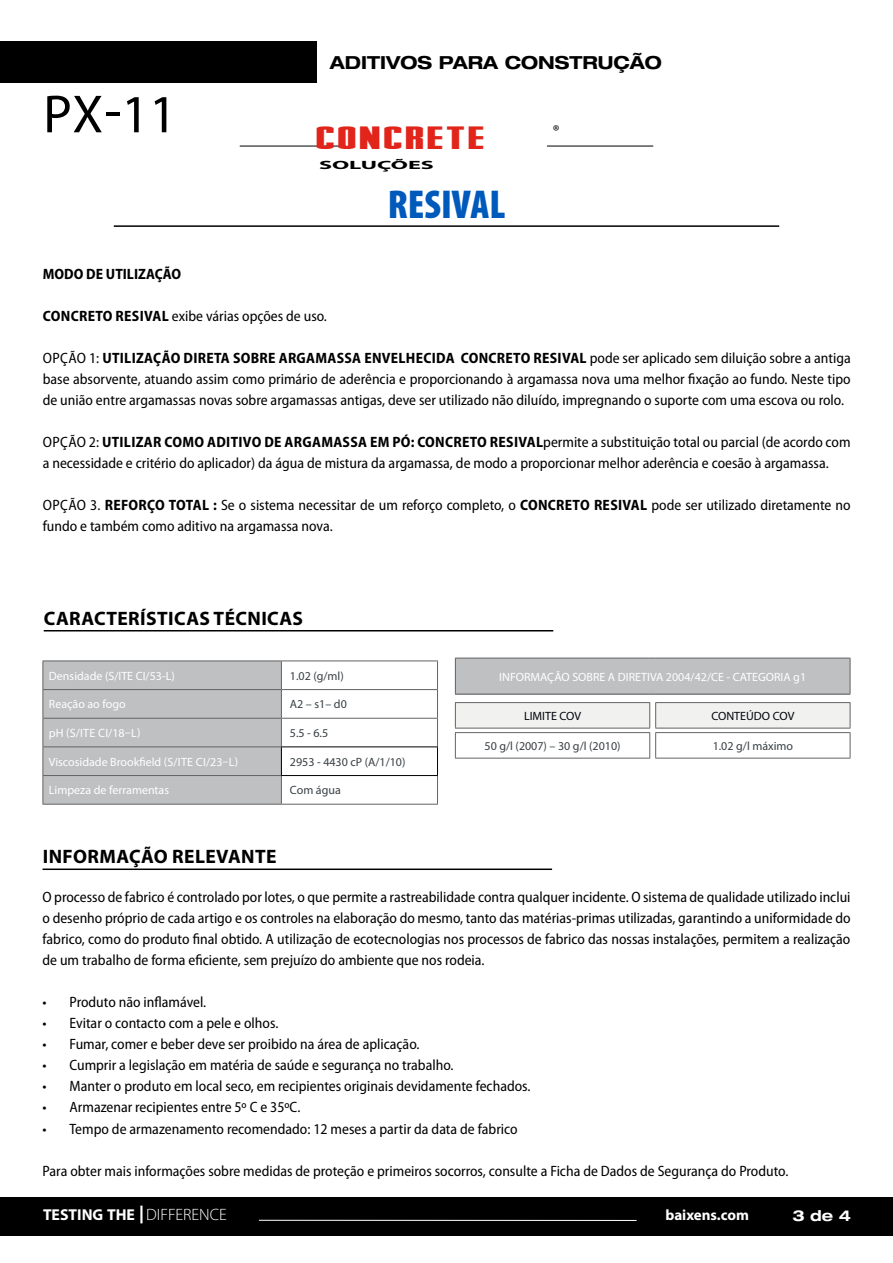
<style>
.page{position:relative;width:893px;height:1263px;background:#fff}
.page>*{position:absolute;margin:0;border:0;box-sizing:border-box;transform-origin:0 0}
.t1{font:54px "Myriad Pro";color:#000}
.t2{font:900 condensed 40.5px "Myriad Pro";color:#005abc}
.t3{font:33px "Stark";color:#e1251b;scale:1.5 1}
.t4{font:21px "Minion Pro";color:#000}
.t5{font:700 19.5px "Myriad Pro";letter-spacing:.02em;color:#000}
.t6{font:700 expanded 18px "Helvetica Neue";color:#000}
.t7{font:700 15.75px "Myriad Pro";color:#fff}
.t8{font:semi-condensed 15px/21px "Myriad Pro";color:#000;text-align:justify}
.t9{font:700 semi-condensed 15px "Myriad Pro";color:#000}
.t10{font:700 15px "Myriad Pro";color:#fff}
.t11{font:700 expanded 15px "Helvetica Neue LT Pro";color:#fff}
.t12{font:12px "Myriad Pro";color:#fff}
.t13{font:12px "Myriad Pro";color:#384044}
.t14{font:12px "Myriad Pro";color:#01040a}
.t15{font:700 12px "Myriad Pro";color:#000;scale:2 1}
.s1{font-weight:700}
.s2{font-weight:300;font-size:16.5px}
</style>
<div class="page">
<div style="left:1px;top:42px;width:316px;height:41px;background:#000"></div>
<hr style="left:114px;top:225px;width:665px;height:2px;background:#000">
<hr style="left:44px;top:630px;width:509px;height:1px;background:#000">
<div style="left:0;top:1196px;width:893px;height:39px;background:#000"></div>
<hr style="left:140px;top:1205px;width:3px;height:18px;background:#fff">
<hr style="left:259px;top:1220px;width:378px;height:1px;background:#fff">
<hr style="left:240px;top:146px;width:106px;height:1px;background:#000">
<hr style="left:547px;top:146px;width:106px;height:1px;background:#000">
<hr style="left:43px;top:868px;width:509px;height:2px;background:#000">
<hr style="left:281px;top:660px;width:157px;height:1px;background:#646363">
<hr style="left:281px;top:689px;width:157px;height:1px;background:#646363">
<hr style="left:281px;top:718px;width:157px;height:1px;background:#646363">
<hr style="left:281px;top:804px;width:157px;height:1px;background:#646363">
<hr style="left:43px;top:660px;width:238px;height:1px;background:#646363">
<hr style="left:43px;top:804px;width:238px;height:1px;background:#646363">
<svg style="left:43px;top:661px;width:239px;height:143px;background:#babcbe"></svg>
<hr style="left:281px;top:746px;width:157px;height:1px;background:#000">
<svg style="left:437px;top:661px;width:1px;height:143px"></svg>
<hr style="left:281px;top:775px;width:157px;height:1px;background:#000">
<div style="left:455px;top:658px;width:395px;height:36px;background:#bec0c2"></div>
<hr style="left:850px;top:658px;width:1px;height:36px;background:#646363">
<hr style="left:455px;top:658px;width:195px;height:1px;background:#646363">
<hr style="left:455px;top:658px;width:1px;height:36px;background:#646363">
<hr style="left:656px;top:658px;width:194px;height:1px;background:#646363">
<hr style="left:455px;top:694px;width:195px;height:1px;background:#646363">
<hr style="left:656px;top:694px;width:194px;height:1px;background:#646363">
<hr style="left:455px;top:702px;width:195px;height:1px;background:#646363">
<hr style="left:655px;top:702px;width:195px;height:1px;background:#646363">
<svg style="left:455px;top:703px;width:396px;height:55px"></svg>
<hr style="left:455px;top:758px;width:195px;height:1px;background:#646363">
<hr style="left:655px;top:758px;width:195px;height:1px;background:#646363">
<h1 class="t1" style="left:43px;top:81px;width:135px">PX-11</h1>
<p class="t6" style="left:330px;top:51px;width:333px">ADITIVOS PARA CONSTRUÇÃO</p>
<h3 class="t3" style="left:317px;top:118px;width:116px">CONCRETE</h3>
<p class="t15" style="left:319px;top:157px;width:59px">SOLUÇÕES</p>
<h2 class="t2" style="left:388px;top:181px;width:119px">RESIVAL</h2>
<h3 class="t4" style="left:553px;top:119px;width:8px">®</h3>
<p class="t9" style="left:43px;top:266px;width:140px">MODO DE UTILIZAÇÃO</p>
<p class="t8" style="left:43px;top:306px;width:286px"><span class="s1">CONCRETO RESIVAL</span> exibe várias opções de uso.</p>
<p class="t8" style="left:43px;top:348px;width:809px">OPÇÃO 1: <span class="s1">UTILIZAÇÃO DIRETA SOBRE ARGAMASSA ENVELHECIDA CONCRETO RESIVAL</span> pode ser aplicado sem diluição sobre a antiga base absorvente, atuando assim como primário de aderência e proporcionando à argamassa nova uma melhor fixação ao fundo. Neste tipo de união entre argamassas novas sobre argamassas antigas, deve ser utilizado não diluído, impregnando o suporte com uma escova ou rolo.</p>
<p class="t8" style="left:43px;top:432px;width:809px">OPÇÃO 2: <span class="s1">UTILIZAR COMO ADITIVO DE ARGAMASSA EM PÓ: CONCRETO RESIVAL</span>permite a substituição total ou parcial (de acordo com a necessidade e critério do aplicador) da água de mistura da argamassa, de modo a proporcionar melhor aderência e coesão à argamassa.</p>
<p class="t8" style="left:43px;top:495px;width:809px">OPÇÃO 3. <span class="s1">REFORÇO TOTAL :</span> Se o sistema necessitar de um reforço completo, o <span class="s1">CONCRETO RESIVAL</span> pode ser utilizado diretamente no fundo e também como aditivo na argamassa nova.</p>
<h3 class="t5" style="left:44px;top:606px;width:261px">CARACTERÍSTICAS TÉCNICAS</h3>
<p class="t12" style="left:49px;top:668px;width:127px">Densidade (S/ITE CI/53-L)</p>
<p class="t13" style="left:290px;top:668px;width:55px">1.02 (g/ml)</p>
<p class="t12" style="left:49px;top:697px;width:78px">Reação ao fogo</p>
<p class="t13" style="left:290px;top:697px;width:58px">A2 – s1– d0</p>
<p class="t12" style="left:49px;top:726px;width:93px">pH (S/ITE CI/18–L)</p>
<p class="t13" style="left:290px;top:726px;width:40px">5.5 - 6.5</p>
<p class="t12" style="left:49px;top:754px;width:191px">Viscosidade Brookfield (S/ITE CI/23–L)</p>
<p class="t13" style="left:290px;top:754px;width:117px">2953 - 4430 cP (A/1/10)</p>
<p class="t12" style="left:49px;top:783px;width:122px">Limpeza de ferramentas</p>
<p class="t13" style="left:290px;top:783px;width:52px">Com água</p>
<p class="t12" style="left:499px;top:669px;width:308px">INFORMAÇÃO SOBRE A DIRETIVA 2004/42/CE - CATEGORIA g1</p>
<p class="t14" style="left:524px;top:708px;width:59px">LIMITE COV</p>
<p class="t14" style="left:711px;top:708px;width:84px">CONTEÚDO COV</p>
<p class="t13" style="left:484px;top:738px;width:138px">50 g/l (2007) – 30 g/l (2010)</p>
<p class="t13" style="left:713px;top:738px;width:82px">1.02 g/l máximo</p>
<h3 class="t5" style="left:43px;top:844px;width:235px">INFORMAÇÃO RELEVANTE</h3>
<p class="t8" style="left:43px;top:887px;width:809px">O processo de fabrico é controlado por lotes, o que permite a rastreabilidade contra qualquer incidente. O sistema de qualidade utilizado inclui o desenho próprio de cada artigo e os controles na elaboração do mesmo, tanto das matérias-primas utilizadas, garantindo a uniformidade do fabrico, como do produto final obtido. A utilização de ecotecnologias nos processos de fabrico das nossas instalações, permitem a realização de um trabalho de forma eficiente, sem prejuízo do ambiente que nos rodeia.</p>
<p class="t8" style="left:43px;top:992px;width:165px">• Produto não inflamável.</p>
<p class="t8" style="left:43px;top:1013px;width:237px">• Evitar o contacto com a pele e olhos.</p>
<p class="t8" style="left:43px;top:1034px;width:378px">• Fumar, comer e beber deve ser proibido na área de aplicação.</p>
<p class="t8" style="left:43px;top:1055px;width:412px">• Cumprir a legislação em matéria de saúde e segurança no trabalho.</p>
<p class="t8" style="left:43px;top:1076px;width:490px">• Manter o produto em local seco, em recipientes originais devidamente fechados.</p>
<p class="t8" style="left:43px;top:1097px;width:259px">• Armazenar recipientes entre 5º C e 35ºC.</p>
<p class="t8" style="left:43px;top:1118px;width:477px">• Tempo de armazenamento recomendado: 12 meses a partir da data de fabrico</p>
<p class="t8" style="left:43px;top:1160px;width:747px">Para obter mais informações sobre medidas de proteção e primeiros socorros, consulte a Ficha de Dados de Segurança do Produto.</p>
<p class="t7" style="left:43px;top:1204px;width:185px">TESTING THE <span class="s2">DIFFERENCE</span></p>
<p class="t10" style="left:665px;top:1205px;width:85px">baixens.com</p>
<p class="t11" style="left:792px;top:1205px;width:60px">3 de 4</p>
</div>
